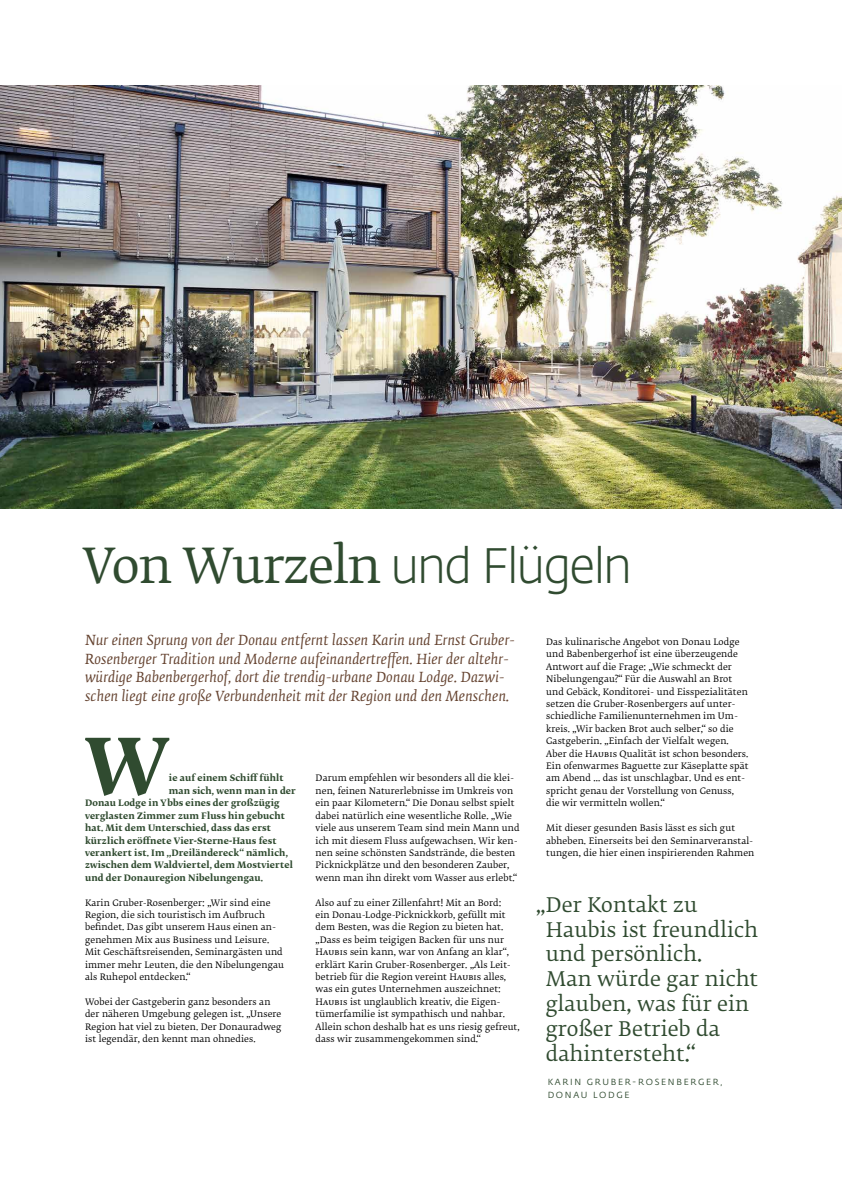
<style>
.page{position:relative;width:842px;height:1191px;background:#fff}
.page>*{position:absolute;margin:0;border:0;box-sizing:border-box;transform-origin:0 0}
.t1{font:700 76.1px "Fedra Serif B Pro";color:#304b30}
.t2{font:48px "Fedra Serif B Pro";letter-spacing:-.025em;color:#304b30}
.t3{font:20px/24.8px "Fedra Serif B Pro";letter-spacing:.01em;color:#304b30}
.t4{font:italic 13.8px/18.6px "Fedra Serif B Pro";letter-spacing:.015em;color:#654330}
.t5{font:8.8px/12.4px "Fedra Serif B Pro";letter-spacing:.015em;color:#000}
.t6{font:700 8.8px "Fedra Serif B Pro";letter-spacing:.015em;color:#304b30}
.t7{font:8.8px/12.4px "Fedra Sans Pro";letter-spacing:.19em;color:#304b30}
.s1{font-family:"Fedra Sans Pro";font-weight:300;font-size:49.2px}
</style>
<div class="page">
<img style="left:0;top:85px;width:842px;height:423px">
<h2 class="t2" style="left:82px;top:538px;width:551px">Von Wurzeln <span class="s1">und Flügeln</span></h2>
<p class="t4" style="left:85px;top:631px;width:432px">Nur einen Sprung von der Donau entfernt lassen Karin und Ernst Gruber-Rosenberger Tradition und Moderne aufeinandertreffen. Hier der altehr&shy;würdige Babenbergerhof, dort die trendig-urbane Donau Lodge. Dazwi&shy;schen liegt eine große Verbundenheit mit der Region und den Menschen.</p>
<h1 class="t1" style="left:84px;top:723px;width:85px">W</h1>
<p class="t5" style="left:546px;top:636px;width:204px">Das kulinarische Angebot von Donau Lodge und Babenbergerhof ist eine überzeugende Antwort auf die Frage: „Wie schmeckt der Nibelungengau?“ Für die Auswahl an Brot und Gebäck, Konditorei- und Eisspezialitäten setzen die Gruber-Rosenbergers auf unter&shy;schiedliche Familienunternehmen im Um&shy;kreis. „Wir backen Brot auch selber,“ so die Gastgeberin. „Einfach der Vielfalt wegen.<br>Aber die Haubis Qualität ist schon besonders.<br>Ein ofenwarmes Baguette zur Käseplatte spät am Abend ... das ist unschlagbar. Und es ent&shy;spricht genau der Vorstellung von Genuss, die wir vermitteln wollen.“</p>
<p class="t5" style="left:546px;top:822px;width:210px">Mit dieser gesunden Basis lässt es sich gut abheben. Einerseits bei den Seminarveranstal&shy;tungen, die hier einen inspirierenden Rahmen</p>
<p class="t5" style="left:316px;top:772px;width:205px">Darum empfehlen wir besonders all die klei&shy;nen, feinen Naturerlebnisse im Umkreis von ein paar Kilometern.“ Die Donau selbst spielt dabei natürlich eine wesentliche Rolle. „Wie viele aus unserem Team sind mein Mann und ich mit diesem Fluss aufgewachsen. Wir ken&shy;nen seine schönsten Sandstrände, die besten Picknickplätze und den besonderen Zauber, wenn man ihn direkt vom Wasser aus erlebt.“</p>
<p class="t5" style="left:316px;top:896px;width:206px">Also auf zu einer Zillenfahrt! Mit an Bord:<br>ein Donau-Lodge-Picknickkorb, gefüllt mit dem Besten, was die Region zu bieten hat. „Dass es beim teigigen Backen für uns nur Haubis sein kann, war von Anfang an klar“, erklärt Karin Gruber-Rosenberger. „Als Leit&shy;betrieb für die Region vereint Haubis alles, was ein gutes Unternehmen auszeichnet:<br>Haubis ist unglaublich kreativ, die Eigen&shy;tümerfamilie ist sympathisch und nahbar.<br>Allein schon deshalb hat es uns riesig gefreut, dass wir zusammengekommen sind.“</p>
<p class="t6" style="left:169px;top:773px;width:116px">ie auf einem Schiff fühlt</p>
<p class="t6" style="left:169px;top:785px;width:128px">man sich, wenn man in der</p>
<p class="t6" style="left:85px;top:798px;width:196px">Donau Lodge in Ybbs eines der großzügig</p>
<p class="t6" style="left:85px;top:810px;width:201px">verglasten Zimmer zum Fluss hin gebucht</p>
<p class="t6" style="left:85px;top:823px;width:187px">hat. Mit dem Unterschied, dass das erst</p>
<p class="t6" style="left:85px;top:835px;width:193px">kürzlich eröffnete Vier-Sterne-Haus fest</p>
<p class="t6" style="left:85px;top:847px;width:204px">verankert ist. Im „Dreiländereck“ nämlich,</p>
<p class="t6" style="left:85px;top:860px;width:209px">zwischen dem Waldviertel, dem Mostviertel</p>
<p class="t6" style="left:85px;top:872px;width:180px">und der Donauregion Nibelungengau.</p>
<p class="t5" style="left:85px;top:896px;width:200px">Karin Gruber-Rosenberger: „Wir sind eine Region, die sich touristisch im Aufbruch befindet. Das gibt unserem Haus einen an&shy;genehmen Mix aus Business und Leisure.<br>Mit Geschäftsreisenden, Seminargästen und immer mehr Leuten, die den Nibelungengau als Ruhepol entdecken.“</p>
<p class="t5" style="left:85px;top:995px;width:198px">Wobei der Gastgeberin ganz besonders an der näheren Umgebung gelegen ist. „Unsere Region hat viel zu bieten. Der Donauradweg ist legendär, den kennt man ohnedies.</p>
<h3 class="t3" style="left:546px;top:892px;width:214px;text-indent:-9px">„Der Kontakt zu<br>Haubis ist freundlich und persönlich.<br>Man würde gar nicht glauben, was für ein großer Betrieb da dahintersteht.“</h3>
<p class="t7" style="left:548px;top:1075px;width:176px">KARIN GRUBER-ROSENBERGER,<br>DONAU LODGE</p>
</div>
